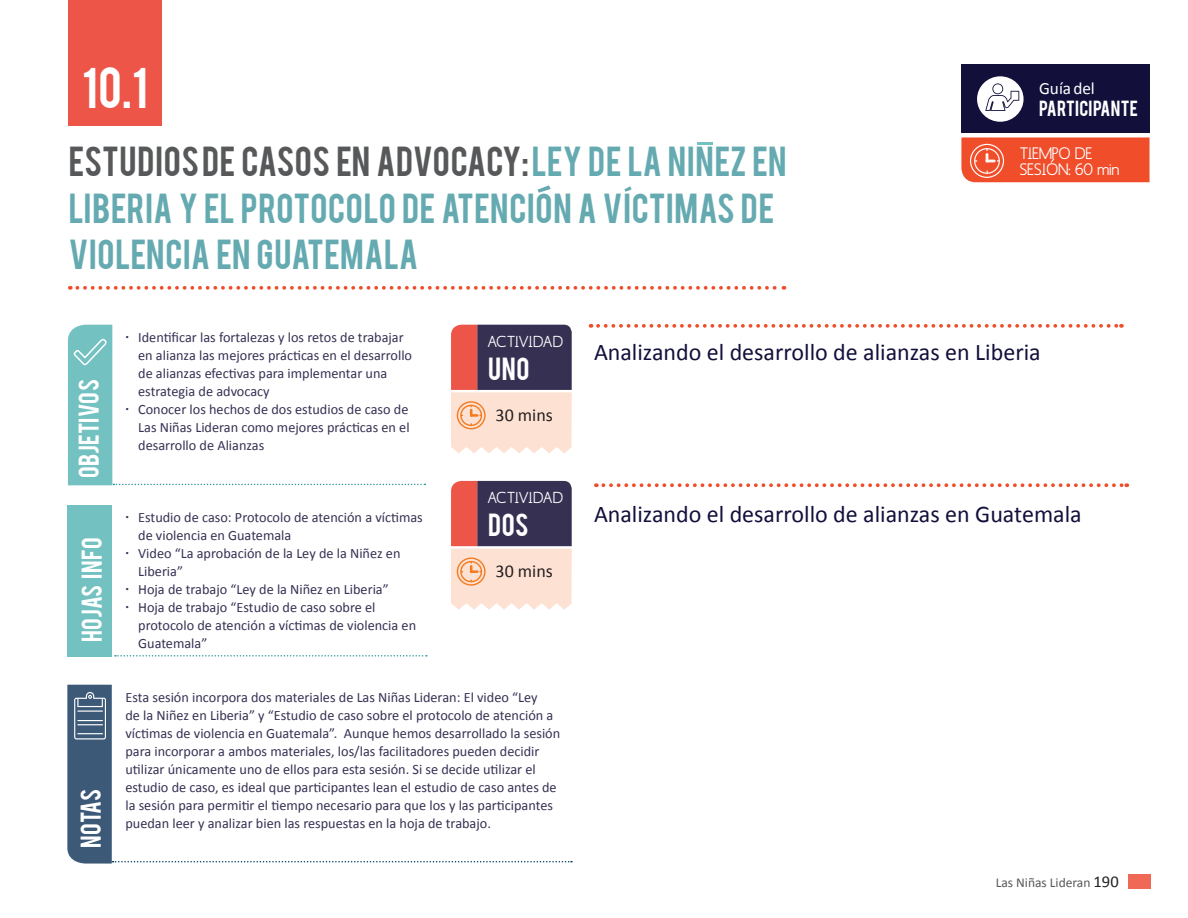
<style>
.page{position:relative;width:1188px;height:918px;background:#fff}
.page>*{position:absolute;margin:0;border:0;box-sizing:border-box;transform-origin:0 0}
.t1{font:45px "Bebas";color:#fff}
.t2{font:33px/46.5px "Bebas";letter-spacing:.02em;color:#65aab1}
.t3{font:33px "Bebas";color:#57585a}
.t4{font:25.2px "Bebas";letter-spacing:.025em;color:#fff}
.t5{font:24px "Calibri";color:#12103b}
.t6{font:22.5px "Bebas";color:#fff}
.t7{font:18px "Calibri";color:#231f20}
.t8{font:17.25px "Bebas";letter-spacing:.015em;color:#fff}
.t9{font:17.25px "Calibri";color:#fff}
.t10{font:500 16.5px "Mank Sans";letter-spacing:-.025em;color:#fff}
.t11{font:500 15.75px "Mank Sans";letter-spacing:-.06em;color:#fff}
.t12{font:14.25px/18px "Calibri";color:#363153}
.t13{font:13.5px "Calibri";color:#57585a}
.s1{color:#65aab1}
.s2{font-family:"Mank Sans"}
.s3{font-size:16.5px;color:#231f20}
</style>
<div class="page">
<div style="left:1128px;top:874px;width:23px;height:15px;background:#f06856"></div>
<svg style="left:603px;top:483px;width:524px;height:4px"></svg>
<svg style="left:598px;top:324px;width:524px;height:4px"></svg>
<div style="left:68px;top:0;width:94px;height:126px;background:#ee5549"></div>
<svg style="left:77px;top:286px;width:707px;height:4px"></svg>
<svg style="left:68px;top:325px;width:357px;height:160px"></svg>
<svg style="left:115px;top:655px;width:312px;height:2px"></svg>
<div style="left:67px;top:505px;width:45px;height:152px;background:#73c1c1"></div>
<svg style="left:67px;top:685px;width:505px;height:179px"></svg>
<svg style="left:451px;top:325px;width:121px;height:128px;background:#ac8b90"></svg>
<svg style="left:451px;top:481px;width:121px;height:129px;background:#ad8c90"></svg>
<div style="left:961px;top:64px;width:189px;height:69px;background:#12103b"></div>
<div style="left:977px;top:76px;width:47px;height:46px;background:#fff;border-radius:50%"></div>
<svg style="left:985px;top:83px;width:34px;height:28px"></svg>
<svg style="left:961px;top:137px;width:189px;height:45px;background:#f05635"></svg>
<svg style="left:697px;top:143px;width:16px;height:2px"></svg>
<svg style="left:624px;top:186px;width:8px;height:6px"></svg>
<svg style="left:537px;top:185px;width:14px;height:8px"></svg>
<h1 class="t1" style="left:82px;top:55px;width:67px">10.1</h1>
<h2 class="t3" style="left:69px;top:138px;width:719px">ESTUDIOS DE CASOS EN ADVOCACY: <span class="s1">LEY DE LA NINEZ EN</span></h2>
<h2 class="t2" style="left:69px;top:183px;width:707px">LIBERIA Y EL PROTOCOLO DE ATENCION A VICTIMAS DE<br>VIOLENCIA EN GUATEMALA</h2>
<p class="t9" style="left:1039px;top:77px;width:57px">Guíadel</p>
<p class="t8" style="left:1039px;top:96px;width:100px">PARTICIPANTE</p>
<p class="t10" style="left:1020px;top:142px;width:74px">TIEMPO DE</p>
<p class="t10" style="left:1020px;top:159px;width:101px">SESIÓN: 60 min</p>
<h3 class="t6" style="left:72px;top:478px;width:100px;rotate:-90deg">OBJETIVOS</h3>
<h3 class="t6" style="left:75px;top:642px;width:106px;rotate:-90deg">HOJAS INFO</h3>
<h3 class="t6" style="left:74px;top:848px;width:60px;rotate:-90deg">NOTAS</h3>
<p class="t12" style="left:138px;top:328px;width:275px;text-indent:-13px"><span class="s2">•</span> Identificar las fortalezas y los retos de trabajar en alianza las mejores prácticas en el desarrollo de alianzas efectivas para implementar una estrategia de advocacy</p>
<p class="t12" style="left:138px;top:400px;width:273px;text-align:justify;text-indent:-13px"><span class="s2">•</span> Conocer los hechos de dos estudios de caso de Las Niñas Lideran como mejores prácticas en el desarrollo de Alianzas</p>
<p class="t12" style="left:138px;top:508px;width:286px;text-indent:-13px"><span class="s2">•</span> Estudio de caso: Protocolo de atención a víctimas de violencia en Guatemala</p>
<p class="t12" style="left:138px;top:544px;width:264px;text-indent:-13px"><span class="s2">•</span> Video “La aprobación de la Ley de la Niñez en<br>Liberia”</p>
<p class="t12" style="left:125px;top:580px;width:265px"><span class="s2">•</span> Hoja de trabajo “Ley de la Niñez en Liberia”</p>
<p class="t12" style="left:138px;top:598px;width:279px;text-indent:-13px"><span class="s2">•</span> Hoja de trabajo “Estudio de caso sobre el protocolo de atención a víctimas de violencia en<br>Guatemala”</p>
<p class="t11" style="left:487px;top:332px;width:78px">ACTIVIDAD</p>
<h3 class="t4" style="left:488px;top:350px;width:43px">UNO</h3>
<p class="t7" style="left:496px;top:404px;width:59px">30 mins</p>
<p class="t11" style="left:487px;top:488px;width:78px">ACTIVIDAD</p>
<h3 class="t4" style="left:488px;top:507px;width:42px">DOS</h3>
<p class="t7" style="left:496px;top:560px;width:59px">30 mins</p>
<p class="t12" style="left:125px;top:688px;width:436px">Esta sesión incorpora dos materiales de Las Niñas Lideran: El video “Ley<br>de la Niñez en Liberia” y “Estudio de caso sobre el protocolo de atención a víctimas de violencia en Guatemala”. Aunque hemos desarrollado la sesión para incorporar a ambos materiales, los/las facilitadores pueden decidir utilizar únicamente uno de ellos para esta sesión. Si se decide utilizar el estudio de caso, es ideal que participantes lean el estudio de caso antes de la sesión para permitir el tiempo necesario para que los y las participantes puedan leer y analizar bien las respuestas en la hoja de trabajo.</p>
<h3 class="t5" style="left:594px;top:337px;width:448px">Analizando el desarrollo de alianzas en Liberia</h3>
<h3 class="t5" style="left:594px;top:499px;width:489px">Analizando el desarrollo de alianzas en Guatemala</h3>
<p class="t13" style="left:996px;top:874px;width:124px">Las Niñas Lideran <span class="s3">190</span></p>
</div>
